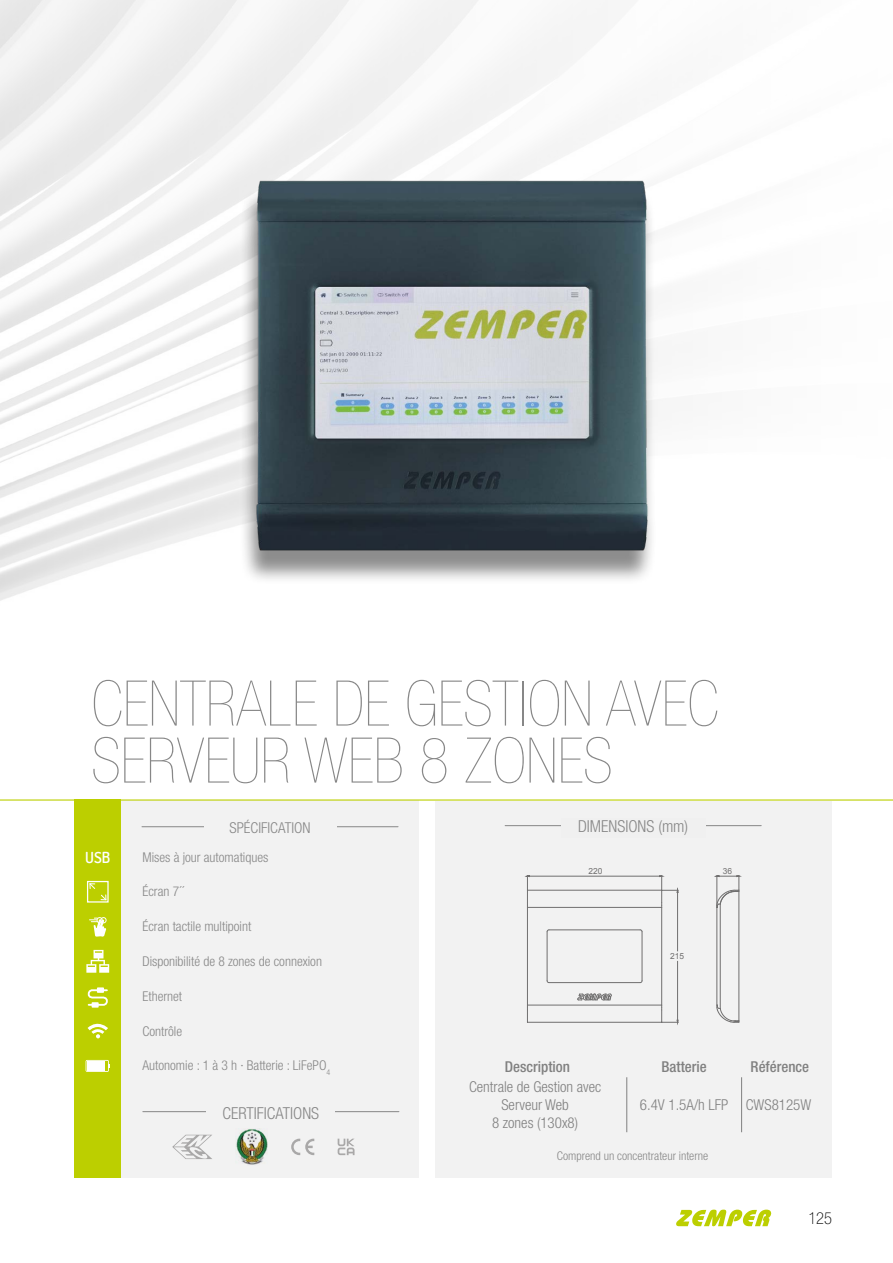
<style>
.page{position:relative;width:893px;height:1263px;background:#fff}
.page>*{position:absolute;margin:0;border:0;box-sizing:border-box;transform-origin:0 0}
.t1{font:900 condensed 63px/57px "Helvetica Neue";color:#878787}
.t2{font:300 condensed 16.5px "Helvetica Neue";color:#878787}
.t3{font:100 condensed 16.5px "Helvetica Neue LT Std";color:#000}
.t4{font:600 15.3px "Dosis";color:#fff}
.t5{font:300 condensed 15px/18px "Helvetica Neue";color:#878787;text-align:center}
.t6{font:500 condensed 15px "Helvetica Neue";color:#878787}
.t7{font:300 condensed 13.5px "Helvetica Neue";color:#878787}
.t8{font:300 condensed 12px "Helvetica Neue";color:#878787}
.t9{font:8.4px "Arial";color:#706f6f}
</style>
<div class="page">
<svg style="left:676px;top:1209px;width:95px;height:17px"></svg>
<div style="left:238px;top:188px;width:419px;height:397px;background:#000;opacity:.45"></div>
<img style="left:253px;top:177px;width:400px;height:377px">
<div style="left:435px;top:801px;width:396px;height:376px;background:#f2f2f2"></div>
<div style="left:121px;top:801px;width:298px;height:377px;background:#f2f2f2"></div>
<div style="left:74px;top:800px;width:47px;height:378px;background:#bccf00"></div>
<hr style="left:142px;top:826px;width:256px;height:1px;background:#878787">
<div style="left:204px;top:821px;width:132px;height:17px;background:#f2f2f2"></div>
<svg style="left:86px;top:1060px;width:24px;height:12px"></svg>
<svg style="left:88px;top:1023px;width:20px;height:15px"></svg>
<hr style="left:0;top:799px;width:893px;height:1px;background:#bccf00">
<hr style="left:529px;top:876px;width:131px;height:1px;background:#706f6f">
<hr style="left:677px;top:892px;width:1px;height:59px;background:#706f6f">
<hr style="left:677px;top:961px;width:1px;height:59px;background:#706f6f">
<hr style="left:549px;top:929px;width:91px;height:1px;background:#706f6f">
<hr style="left:527px;top:907px;width:135px;height:1px;background:#706f6f">
<hr style="left:527px;top:1022px;width:135px;height:1px;background:#706f6f">
<hr style="left:547px;top:932px;width:1px;height:49px;background:#706f6f">
<hr style="left:527px;top:890px;width:135px;height:1px;background:#706f6f">
<hr style="left:527px;top:907px;width:1px;height:98px;background:#706f6f">
<hr style="left:527px;top:1005px;width:135px;height:1px;background:#706f6f">
<hr style="left:549px;top:982px;width:91px;height:1px;background:#706f6f">
<hr style="left:661px;top:907px;width:1px;height:98px;background:#706f6f">
<hr style="left:642px;top:932px;width:1px;height:49px;background:#706f6f">
<svg style="left:660px;top:875px;width:18px;height:32px"></svg>
<svg style="left:527px;top:875px;width:2px;height:32px"></svg>
<svg style="left:527px;top:1006px;width:1px;height:16px"></svg>
<svg style="left:661px;top:1005px;width:18px;height:18px"></svg>
<svg style="left:577px;top:993px;width:35px;height:8px"></svg>
<hr style="left:739px;top:891px;width:1px;height:130px;background:#706f6f">
<hr style="left:716px;top:907px;width:1px;height:98px;background:#706f6f">
<hr style="left:720px;top:904px;width:1px;height:104px;background:#706f6f">
<svg style="left:716px;top:875px;width:24px;height:33px"></svg>
<svg style="left:716px;top:1005px;width:24px;height:18px"></svg>
<svg style="left:86px;top:950px;width:23px;height:23px"></svg>
<div style="left:100px;top:917px;width:7px;height:6px;border:1px solid #fff;border-radius:50%"></div>
<svg style="left:89px;top:917px;width:17px;height:20px"></svg>
<hr style="left:626px;top:1077px;width:1px;height:55px;background:#878787">
<hr style="left:741px;top:1077px;width:1px;height:55px;background:#878787">
<svg style="left:89px;top:883px;width:18px;height:17px"></svg>
<div style="left:87px;top:881px;width:22px;height:21px;border:1px solid #fff"></div>
<svg style="left:87px;top:988px;width:21px;height:19px"></svg>
<hr style="left:143px;top:1111px;width:256px;height:1px;background:#878787">
<div style="left:206px;top:1106px;width:129px;height:17px;background:#f2f2f2"></div>
<svg style="left:172px;top:1135px;width:40px;height:24px"></svg>
<svg style="left:291px;top:1139px;width:23px;height:16px"></svg>
<img style="left:236px;top:1129px;width:32px;height:36px">
<svg style="left:338px;top:1139px;width:17px;height:16px"></svg>
<hr style="left:505px;top:825px;width:256px;height:1px;background:#878787">
<div style="left:561px;top:818px;width:144px;height:20px;background:#f0f0f0"></div>
<h1 class="t1" style="left:91px;top:674px;width:629px">CENTRALE DE GESTION AVEC<br>SERVEUR WEB 8 ZONES</h1>
<p class="t5" style="left:229px;top:818px;width:83px">SPÉCIFICATION</p>
<p class="t9" style="left:589px;top:865px;width:15px">220</p>
<p class="t2" style="left:578px;top:816px;width:112px">DIMENSIONS (mm)</p>
<p class="t7" style="left:142px;top:849px;width:127px">Mises à jour automatiques</p>
<p class="t7" style="left:142px;top:884px;width:43px">Écran 7´´</p>
<p class="t7" style="left:142px;top:919px;width:110px">Écran tactile multipoint</p>
<p class="t7" style="left:142px;top:953px;width:181px">Disponibilité de 8 zones de connexion</p>
<p class="t7" style="left:142px;top:988px;width:41px">Ethernet</p>
<p class="t7" style="left:142px;top:1023px;width:41px">Contrôle</p>
<p class="t7" style="left:142px;top:1058px;width:189px">Autonomie : 1 à 3 h · Batterie : LiFePO<sub>4</sub></p>
<p class="t4" style="left:85px;top:847px;width:27px">USB</p>
<p class="t9" style="left:723px;top:865px;width:11px">36</p>
<p class="t9" style="left:670px;top:950px;width:15px">215</p>
<p class="t6" style="left:505px;top:1058px;width:67px">Description</p>
<p class="t6" style="left:662px;top:1058px;width:47px">Batterie</p>
<p class="t6" style="left:751px;top:1058px;width:60px">Référence</p>
<p class="t5" style="left:469px;top:1078px;width:134px">Centrale de Gestion avec<br>Serveur Web<br>8 zones (130x8)</p>
<p class="t5" style="left:640px;top:1096px;width:173px">6.4V 1.5A/h LFP CWS8125W</p>
<p class="t2" style="left:223px;top:1103px;width:98px">CERTIFICATIONS</p>
<p class="t8" style="left:557px;top:1148px;width:153px">Comprend un concentrateur interne</p>
<p class="t3" style="left:808px;top:1209px;width:25px">125</p>
</div>
